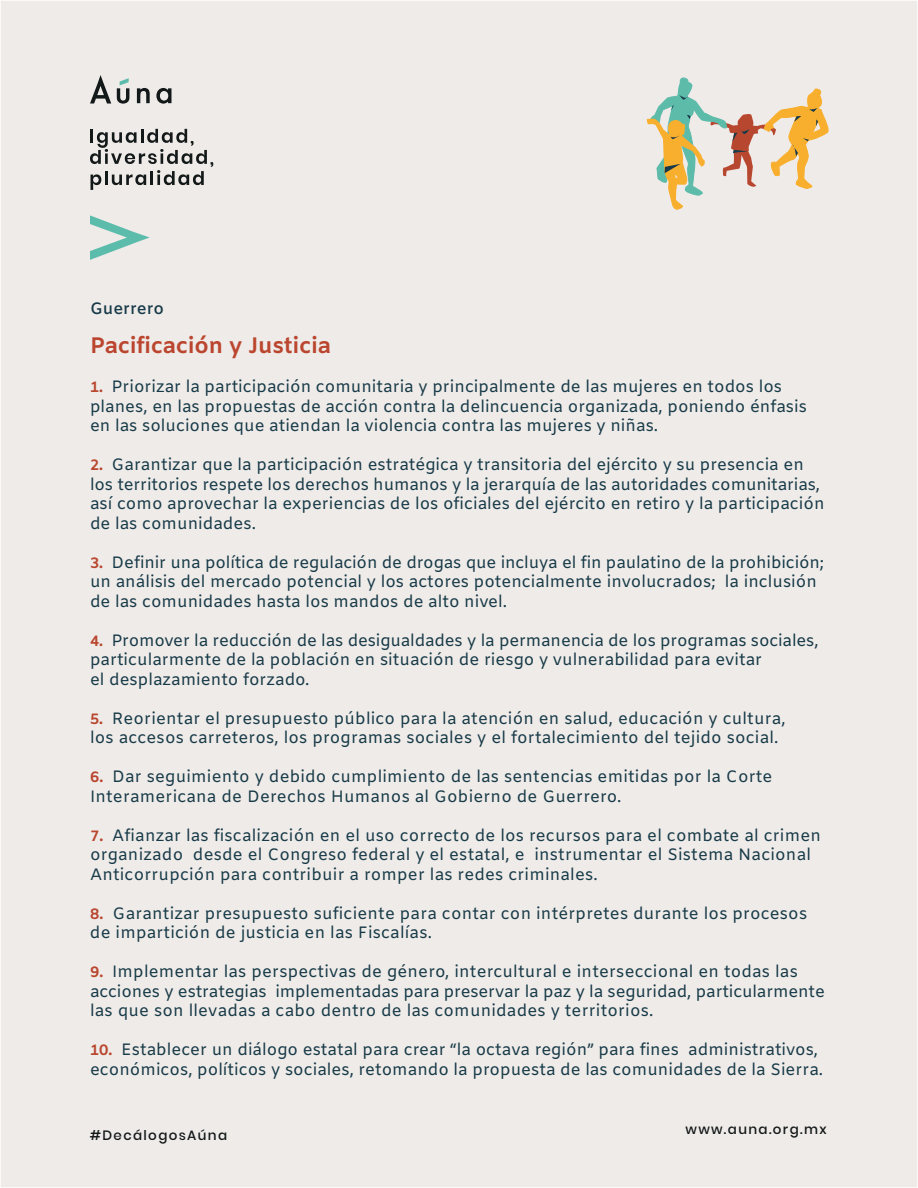
<style>
.page{position:relative;width:918px;height:1188px;background:#efebe8}
.page>*{position:absolute;margin:0;border:0;box-sizing:border-box;transform-origin:0 0}
.t1{font:700 22.5px "Amiko";color:#bb462f}
.t2{font:16.5px/19.5px "Amiko";color:#173a48}
.t3{font:600 16.5px "Amiko";color:#173a48}
.t4{font:500 13.5px "Poppins";letter-spacing:.1em;color:#131819}
.s1{font-weight:700;font-size:15px;color:#b9462f}
</style>
<div class="page">
<svg style="left:90px;top:129px;width:123px;height:61px"></svg>
<svg style="left:90px;top:215px;width:60px;height:45px"></svg>
<svg style="left:137px;top:88px;width:13px;height:15px"></svg>
<svg style="left:156px;top:88px;width:15px;height:16px"></svg>
<svg style="left:90px;top:75px;width:21px;height:29px"></svg>
<svg style="left:117px;top:78px;width:12px;height:26px"></svg>
<svg style="left:647px;top:77px;width:182px;height:133px"></svg>
<p class="t3" style="left:90px;top:299px;width:75px">Guerrero</p>
<h1 class="t1" style="left:90px;top:332px;width:242px">Pacificación y Justicia</h1>
<p class="t2" style="left:90px;top:378px;width:719px"><span class="s1">1.</span> Priorizar la participación comunitaria y principalmente de las mujeres en todos los planes, en las propuestas de acción contra la delincuencia organizada, poniendo énfasis en las soluciones que atiendan la violencia contra las mujeres y niñas.</p>
<p class="t2" style="left:90px;top:456px;width:736px"><span class="s1">2.</span> Garantizar que la participación estratégica y transitoria del ejército y su presencia en los territorios respete los derechos humanos y la jerarquía de las autoridades comunitarias, así como aprovechar la experiencias de los oficiales del ejército en retiro y la participación de las comunidades.</p>
<p class="t2" style="left:90px;top:554px;width:736px"><span class="s1">3.</span> Definir una política de regulación de drogas que incluya el fin paulatino de la prohibición; un análisis del mercado potencial y los actores potencialmente involucrados; la inclusión de las comunidades hasta los mandos de alto nivel.</p>
<p class="t2" style="left:90px;top:632px;width:730px"><span class="s1">4.</span> Promover la reducción de las desigualdades y la permanencia de los programas sociales, particularmente de la población en situación de riesgo y vulnerabilidad para evitar<br>el desplazamiento forzado.</p>
<p class="t2" style="left:90px;top:710px;width:697px"><span class="s1">5.</span> Reorientar el presupuesto público para la atención en salud, educación y cultura, los accesos carreteros, los programas sociales y el fortalecimiento del tejido social.</p>
<p class="t2" style="left:90px;top:768px;width:684px"><span class="s1">6.</span> Dar seguimiento y debido cumplimiento de las sentencias emitidas por la Corte<br>Interamericana de Derechos Humanos al Gobierno de Guerrero.</p>
<p class="t2" style="left:90px;top:827px;width:733px"><span class="s1">7.</span> Afianzar las fiscalización en el uso correcto de los recursos para el combate al crimen organizado desde el Congreso federal y el estatal, e instrumentar el Sistema Nacional<br>Anticorrupción para contribuir a romper las redes criminales.</p>
<p class="t2" style="left:90px;top:905px;width:719px"><span class="s1">8.</span> Garantizar presupuesto suficiente para contar con intérpretes durante los procesos de impartición de justicia en las Fiscalías.</p>
<p class="t2" style="left:90px;top:963px;width:736px"><span class="s1">9.</span> Implementar las perspectivas de género, intercultural e interseccional en todas las acciones y estrategias implementadas para preservar la paz y la seguridad, particularmente las que son llevadas a cabo dentro de las comunidades y territorios.</p>
<p class="t2" style="left:90px;top:1041px;width:735px"><span class="s1">10.</span> Establecer un diálogo estatal para crear “la octava región” para fines administrativos, económicos, políticos y sociales, retomando la propuesta de las comunidades de la Sierra.</p>
<p class="t4" style="left:90px;top:1127px;width:139px">#DecálogosAúna</p>
<p class="t4" style="left:686px;top:1122px;width:143px">www.auna.org.mx</p>
</div>
